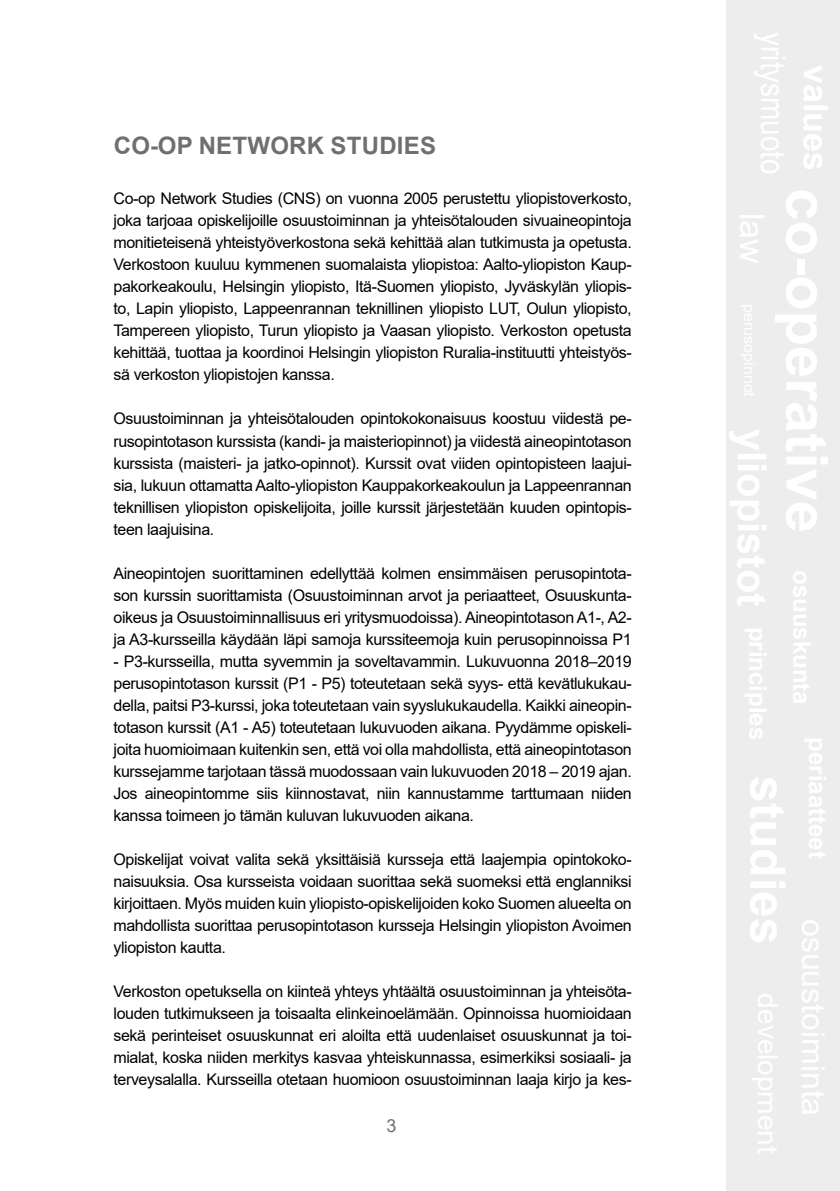
<style>
.page{position:relative;width:840px;height:1191px;background:#fff}
.page>*{position:absolute;margin:0;border:0;box-sizing:border-box;transform-origin:0 0}
.t1{font:700 24px "Arial";letter-spacing:.01em;color:#706f6f}
.t2{font:18px "Arial";color:#706f6f}
.t3{font:16px/22px "Arial";letter-spacing:-.025em;color:#000;text-align:justify}
</style>
<div class="page">
<div style="left:726px;top:0;width:113px;height:1191px;background:#ededed"></div>
<h1 class="t1" style="left:114px;top:128px;width:323px">CO-OP NETWORK STUDIES</h1>
<p class="t3" style="left:113px;top:188px;width:519px">Co-op Network Studies (CNS) on vuonna 2005 perustettu yliopistoverkosto, joka tarjoaa opiskelijoille osuustoiminnan ja yhteisötalouden sivuaineopintoja monitieteisenä yhteistyöverkostona sekä kehittää alan tutkimusta ja opetusta.<br>Verkostoon kuuluu kymmenen suomalaista yliopistoa: Aalto-yliopiston Kaup&shy;pakorkeakoulu, Helsingin yliopisto, Itä-Suomen yliopisto, Jyväskylän yliopis&shy;to, Lapin yliopisto, Lappeenrannan teknillinen yliopisto LUT, Oulun yliopisto, Tampereen yliopisto, Turun yliopisto ja Vaasan yliopisto. Verkoston opetusta kehittää, tuottaa ja koordinoi Helsingin yliopiston Ruralia-instituutti yhteistyös&shy;sä verkoston yliopistojen kanssa.</p>
<p class="t3" style="left:113px;top:408px;width:519px">Osuustoiminnan ja yhteisötalouden opintokokonaisuus koostuu viidestä pe&shy;rusopintotason kurssista (kandi- ja maisteriopinnot) ja viidestä aineopintotason kurssista (maisteri- ja jatko-opinnot). Kurssit ovat viiden opintopisteen laajui&shy;sia, lukuun ottamatta Aalto-yliopiston Kauppakorkeakoulun ja Lappeenrannan teknillisen yliopiston opiskelijoita, joille kurssit järjestetään kuuden opintopis&shy;teen laajuisina.</p>
<p class="t3" style="left:113px;top:562px;width:519px">Aineopintojen suorittaminen edellyttää kolmen ensimmäisen perusopintota&shy;son kurssin suorittamista (Osuustoiminnan arvot ja periaatteet, Osuuskunta&shy;oikeus ja Osuustoiminnallisuus eri yritysmuodoissa). Aineopintotason A1-, A2- ja A3-kursseilla käydään läpi samoja kurssiteemoja kuin perusopinnoissa P1</p>
<p class="t3" style="left:113px;top:650px;width:519px">- P3-kursseilla, mutta syvemmin ja soveltavammin. Lukuvuonna 2018–2019 perusopintotason kurssit (P1 - P5) toteutetaan sekä syys- että kevätlukukau&shy;della, paitsi P3-kurssi, joka toteutetaan vain syyslukukaudella. Kaikki aineopin&shy;totason kurssit (A1 - A5) toteutetaan lukuvuoden aikana. Pyydämme opiskeli&shy;joita huomioimaan kuitenkin sen, että voi olla mahdollista, että aineopintotason kurssejamme tarjotaan tässä muodossaan vain lukuvuoden 2018 – 2019 ajan.<br>Jos aineopintomme siis kiinnostavat, niin kannustamme tarttumaan niiden kanssa toimeen jo tämän kuluvan lukuvuoden aikana.</p>
<p class="t3" style="left:113px;top:848px;width:519px">Opiskelijat voivat valita sekä yksittäisiä kursseja että laajempia opintokoko&shy;naisuuksia. Osa kursseista voidaan suorittaa sekä suomeksi että englanniksi kirjoittaen. Myös muiden kuin yliopisto-opiskelijoiden koko Suomen alueelta on mahdollista suorittaa perusopintotason kursseja Helsingin yliopiston Avoimen yliopiston kautta.</p>
<p class="t3" style="left:113px;top:980px;width:519px">Verkoston opetuksella on kiinteä yhteys yhtäältä osuustoiminnan ja yhteisöta&shy;louden tutkimukseen ja toisaalta elinkeinoelämään. Opinnoissa huomioidaan sekä perinteiset osuuskunnat eri aloilta että uudenlaiset osuuskunnat ja toi&shy;mialat, koska niiden merkitys kasvaa yhteiskunnassa, esimerkiksi sosiaali- ja terveysalalla. Kursseilla otetaan huomioon osuustoiminnan laaja kirjo ja kes-</p>
<p class="t2" style="left:386px;top:1113px;width:12px">3</p>
</div>
